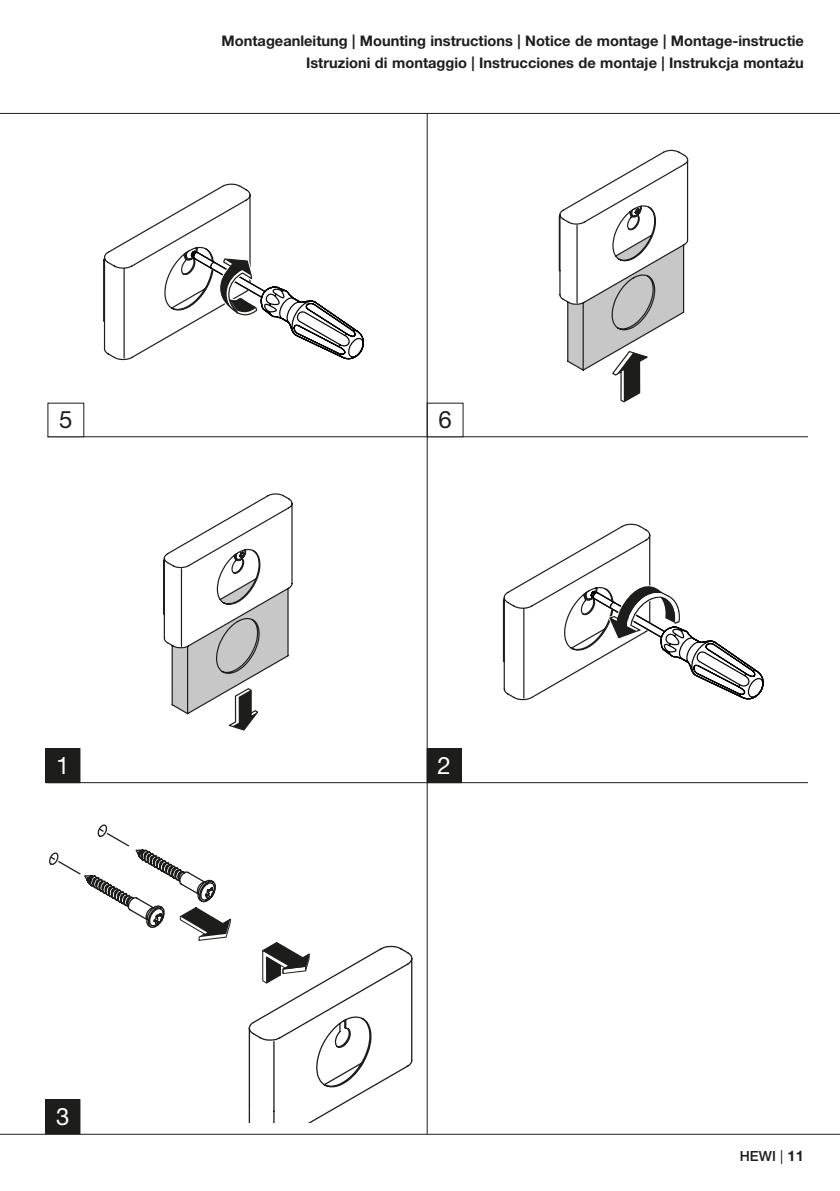
<style>
.page{position:relative;width:840px;height:1191px;background:#fff}
.page>*{position:absolute;margin:0;border:0;box-sizing:border-box;transform-origin:0 0}
.t1{font:24px "Helvetica Neue LT Pro";color:#fff}
.t2{font:24px "Helvetica Neue LT Pro";color:#1d1d1b}
.Bezeichnung__links_o{font:700 14.6px/21.2px "Helvetica Neue LT Pro";color:#1d1d1b;text-align:right}
.t3{font:500 14px "Helvetica Neue LT Pro";color:#1d1d1b}
.s1{font-family:"Helvetica Neue";font-weight:400}
.s2{font-weight:700;font-size:14.6px}
</style>
<div class="page">
<hr style="left:47px;top:436px;width:760px;height:1px;background:#1d1d1b">
<hr style="left:47px;top:782px;width:760px;height:1px;background:#1d1d1b">
<hr style="left:0;top:1133px;width:839px;height:1px;background:#1d1d1b">
<hr style="left:0;top:113px;width:839px;height:1px;background:#1d1d1b">
<div style="left:47px;top:403px;width:37px;height:34px;background:#fff"></div>
<div style="left:426px;top:403px;width:37px;height:34px;background:#fff;border:1px solid #1d1d1b"></div>
<hr style="left:426px;top:113px;width:1px;height:1020px;background:#1d1d1b">
<svg style="left:103px;top:184px;width:261px;height:176px"></svg>
<svg style="left:163px;top:493px;width:129px;height:237px"></svg>
<svg style="left:49px;top:824px;width:182px;height:117px"></svg>
<svg style="left:248px;top:942px;width:164px;height:181px"></svg>
<svg style="left:502px;top:524px;width:261px;height:176px"></svg>
<svg style="left:558px;top:150px;width:129px;height:252px"></svg>
<div style="left:427px;top:748px;width:34px;height:34px;background:#1d1d1b"></div>
<div style="left:426px;top:748px;width:35px;height:35px;border:1px solid #1d1d1b"></div>
<div style="left:46px;top:748px;width:34px;height:34px;background:#1d1d1b"></div>
<div style="left:45px;top:748px;width:35px;height:35px;border:1px solid #1d1d1b"></div>
<div style="left:46px;top:1099px;width:34px;height:34px;background:#1d1d1b"></div>
<div style="left:45px;top:1099px;width:35px;height:35px;border:1px solid #1d1d1b"></div>
<p class="Bezeichnung__links_o" style="left:221px;top:30px;width:583px">Montageanleitung | Mounting instructions | Notice de montage | Montage-instructie<br>Istruzioni di montaggio | Instrucciones de montaje | Instrukcja montażu</p>
<p class="t2" style="left:59px;top:405px;width:15px">5</p>
<p class="t2" style="left:438px;top:405px;width:15px">6</p>
<p class="t1" style="left:56px;top:751px;width:15px">1</p>
<p class="t1" style="left:437px;top:751px;width:15px">2</p>
<p class="t1" style="left:56px;top:1102px;width:15px">3</p>
<p class="t3" style="left:739px;top:1147px;width:66px">HEWI <span class="s1">|</span> <span class="s2">11</span></p>
</div>
